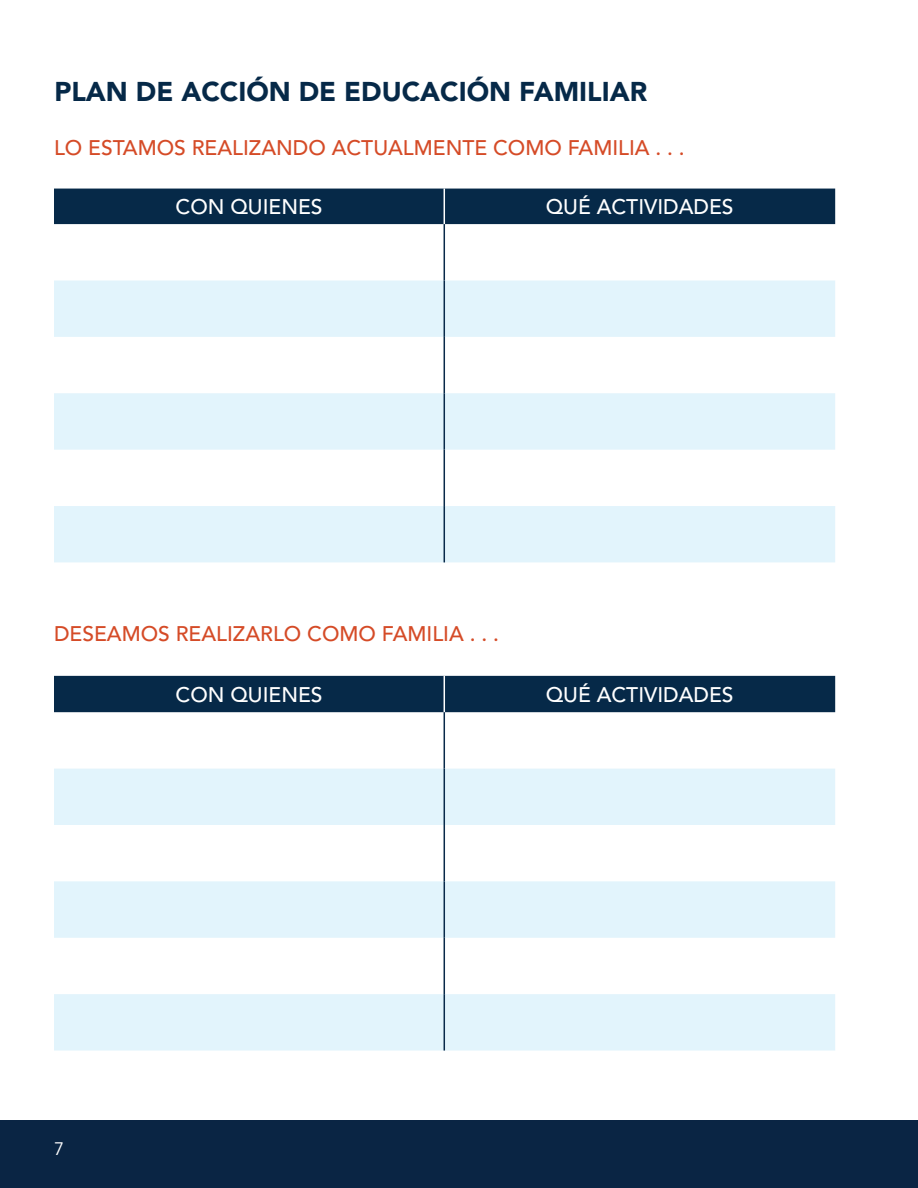
<style>
.page{position:relative;width:918px;height:1188px;background:#fff}
.page>*{position:absolute;margin:0;border:0;box-sizing:border-box;transform-origin:0 0}
.t1{font:900 27px "Avenir LT Std";color:#062948}
.t2{font:500 21px "Avenir LT Std";color:#d54b27}
.t3{font:500 21px "Avenir LT Std";color:#fff}
.t4{font:18px "Avenir LT Std";color:#fff}
</style>
<div class="page">
<div style="left:0;top:1121px;width:918px;height:67px;background:#0a2544"></div>
<div style="left:54px;top:189px;width:781px;height:35px;background:#062948"></div>
<svg style="left:54px;top:280px;width:781px;height:282px;fill:#e2f4fc"></svg>
<hr style="left:444px;top:189px;width:1px;height:35px;background:#fff">
<hr style="left:444px;top:224px;width:1px;height:56px;background:#082949">
<hr style="left:444px;top:280px;width:1px;height:57px;background:#082949">
<hr style="left:444px;top:337px;width:1px;height:56px;background:#082949">
<hr style="left:444px;top:393px;width:1px;height:57px;background:#082949">
<hr style="left:444px;top:450px;width:1px;height:56px;background:#082949">
<hr style="left:444px;top:506px;width:1px;height:56px;background:#082949">
<div style="left:54px;top:676px;width:781px;height:36px;background:#062948"></div>
<svg style="left:54px;top:769px;width:781px;height:282px;fill:#e2f4fc"></svg>
<hr style="left:444px;top:676px;width:1px;height:36px;background:#fff">
<hr style="left:444px;top:712px;width:1px;height:57px;background:#082949">
<hr style="left:444px;top:769px;width:1px;height:56px;background:#082949">
<hr style="left:444px;top:825px;width:1px;height:56px;background:#082949">
<hr style="left:444px;top:881px;width:1px;height:57px;background:#082949">
<hr style="left:444px;top:938px;width:1px;height:56px;background:#082949">
<hr style="left:444px;top:994px;width:1px;height:57px;background:#082949">
<p class="t1" style="left:54px;top:75px;width:594px">PLAN DE ACCIÓN DE EDUCACIÓN FAMILIAR</p>
<p class="t2" style="left:54px;top:136px;width:632px">LO ESTAMOS REALIZANDO ACTUALMENTE COMO FAMILIA . . .</p>
<p class="t3" style="left:176px;top:195px;width:148px">CON QUIENES</p>
<p class="t3" style="left:546px;top:195px;width:189px">QUÉ ACTIVIDADES</p>
<p class="t2" style="left:54px;top:622px;width:446px">DESEAMOS REALIZARLO COMO FAMILIA . . .</p>
<p class="t3" style="left:176px;top:683px;width:148px">CON QUIENES</p>
<p class="t3" style="left:546px;top:683px;width:189px">QUÉ ACTIVIDADES</p>
<p class="t4" style="left:54px;top:1139px;width:12px">7</p>
</div>
